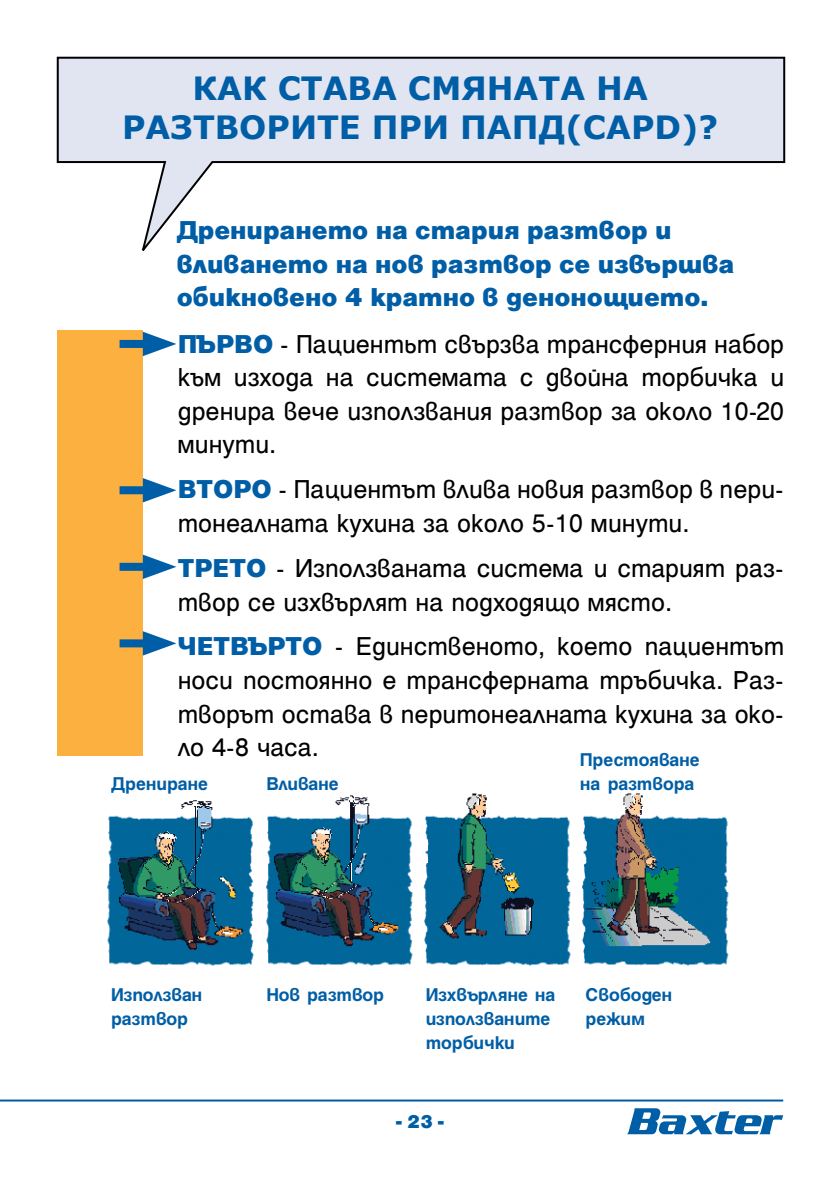
<style>
.page{position:relative;width:840px;height:1191px;background:#fff}
.page>*{position:absolute;margin:0;border:0;box-sizing:border-box;transform-origin:0 0}
.t1{font:700 32px/38.4px "Verdana";color:#005ea6;text-align:center}
.t2{font:28px/33.6px "Helen Bg";color:#000;text-align:justify}
.t3{font:900 28px/33.6px "Helen Bg";color:#005ea6}
.t4{font:700 20px/24px "Helen HS Bg";letter-spacing:-.01em;color:#005ea6}
.t5{font:900 20px "Helen Bg";color:#005ea6}
.s1{font-weight:900;color:#005ea6}
</style>
<div class="page">
<svg style="left:627px;top:1108px;width:155px;height:26px"></svg>
<hr style="left:0;top:1099px;width:782px;height:2px;background:#005ea6">
<svg style="left:56px;top:56px;width:729px;height:195px"></svg>
<div style="left:58px;top:330px;width:85px;height:426px;background:#fbb040"></div>
<div style="left:119px;top:340px;width:38px;height:8px;background:#005ea6"></div>
<svg style="left:143px;top:332px;width:33px;height:24px"></svg>
<div style="left:119px;top:563px;width:38px;height:8px;background:#005ea6"></div>
<svg style="left:143px;top:554px;width:33px;height:25px"></svg>
<div style="left:119px;top:486px;width:38px;height:8px;background:#005ea6"></div>
<svg style="left:143px;top:478px;width:33px;height:24px"></svg>
<div style="left:119px;top:639px;width:38px;height:8px;background:#005ea6"></div>
<svg style="left:143px;top:631px;width:33px;height:24px"></svg>
<img style="left:106px;top:793px;width:623px;height:173px">
<p class="t1" style="left:122px;top:69px;width:597px">КАК СТАВА СМЯНАТА НА<br>РАЗТВОРИТЕ ПРИ ПАПД(CAPD)?</p>
<p class="t3" style="left:177px;top:212px;width:559px">Дренирането на стария разтвор и вливането на нов разтвор се извършва обикновено 4 кратно в денонощието.</p>
<p class="t2" style="left:178px;top:326px;width:607px"><span class="s1">ПЪРВО</span> - Пациентьт свързва трансферния набор към изхода на системата с двойна торбичка и дренира вече използвания разтвор за около 10-20 минути.</p>
<p class="t2" style="left:178px;top:472px;width:607px"><span class="s1">ВТОРО</span> - Пациентът влива новия разтвор в пери&shy;тонеалната кухина за около 5-10 минути.</p>
<p class="t2" style="left:178px;top:550px;width:607px"><span class="s1">ТРЕТО</span> - Използваната система и старият раз&shy;твор се изхвърлят на подходящо място.</p>
<p class="t2" style="left:178px;top:629px;width:607px"><span class="s1">ЧЕТВЪРТО</span> - Единственото, което пациентът носи постоянно е трансферната тръбичка. Раз&shy;творът остава в перитонеалната кухина за око&shy;ло 4-8 часа.</p>
<p class="t4" style="left:579px;top:747px;width:121px">Престояване на разтвора</p>
<p class="t4" style="left:266px;top:771px;width:74px">Вливане</p>
<p class="t4" style="left:111px;top:771px;width:98px">Дрениране</p>
<p class="t4" style="left:111px;top:982px;width:93px">Използван разтвор</p>
<p class="t4" style="left:266px;top:982px;width:119px">Нов разтвор</p>
<p class="t4" style="left:585px;top:982px;width:88px">Свободен режим</p>
<p class="t4" style="left:425px;top:982px;width:131px">Изхвърляне на използваните торбички</p>
<p class="t5" style="left:396px;top:1110px;width:49px">- 23 -</p>
</div>
